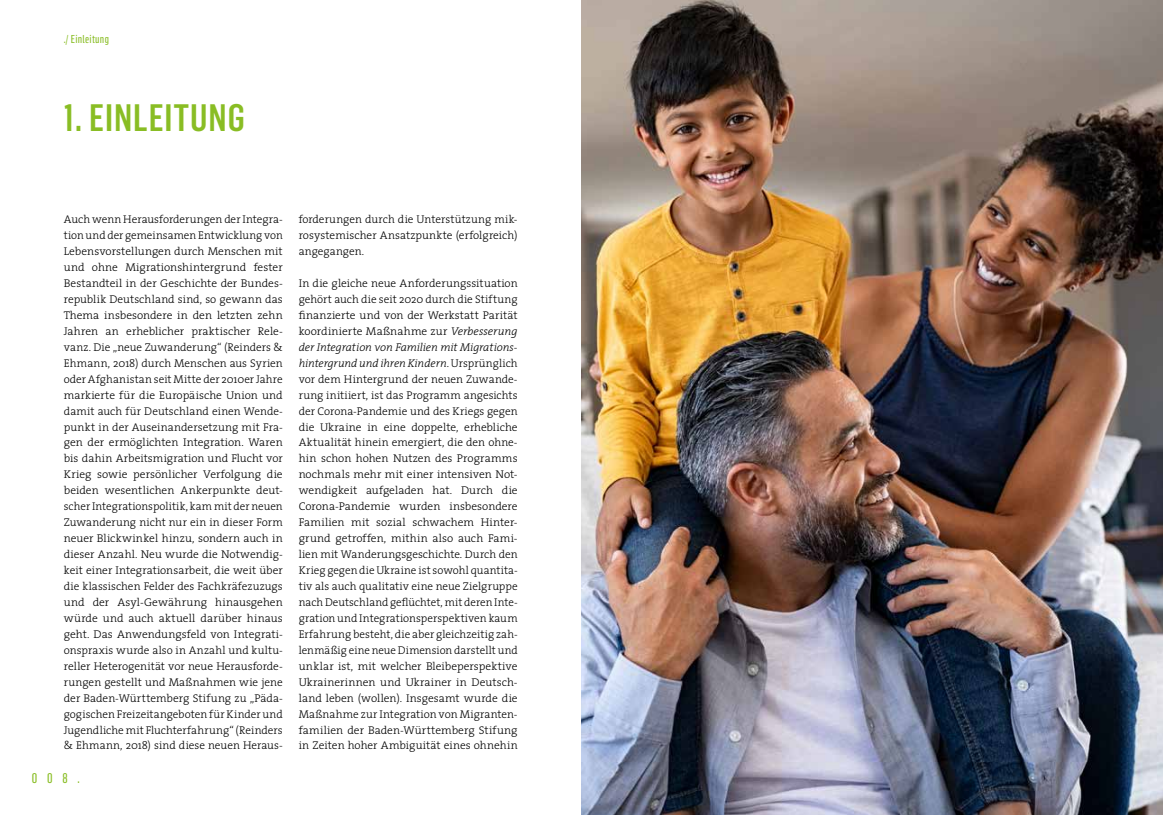
<style>
.page{position:relative;width:1163px;height:815px;background:#fff}
.page>*{position:absolute;margin:0;border:0;box-sizing:border-box;transform-origin:0 0}
.t1{font:500 37.5px "Flama Condensed";letter-spacing:.025em;color:#89bd24}
.t2{font:13.75px "Flama Condensed Basic";color:#89bd24}
.t3{font:300 11.25px/16px "The Serif";letter-spacing:.005em;color:#000;text-align:justify}
.t4{font:11.25px "Flama Condensed Basic";letter-spacing:.025em;color:#89bd24}
.s1{font-style:italic}
</style>
<div class="page">
<img style="left:581px;top:0;width:581px;height:815px">
<p class="t4" style="left:64px;top:32px;width:47px">./ Einleitung</p>
<h1 class="t1" style="left:64px;top:94px;width:182px">1. EINLEITUNG</h1>
<p class="t3" style="left:64px;top:212px;width:220px">Auch wenn Herausforderungen der Integra&shy;tion und der gemeinsamen Entwicklung von Lebensvorstellungen durch Menschen mit und ohne Migrationshintergrund fester Bestandteil in der Geschichte der Bundes&shy;republik Deutschland sind, so gewann das Thema insbesondere in den letzten zehn Jahren an erheblicher praktischer Rele&shy;vanz. Die „neue Zuwanderung“ (Reinders &amp; Ehmann, 2018) durch Menschen aus Syrien oder Afghanistan seit Mitte der 2010er Jahre markierte für die Europäische Union und damit auch für Deutschland einen Wende&shy;punkt in der Auseinandersetzung mit Fra&shy;gen der ermöglichten Integration. Waren bis dahin Arbeitsmigration und Flucht vor Krieg sowie persönlicher Verfolgung die beiden wesentlichen Ankerpunkte deut&shy;scher Integrationspolitik, kam mit der neuen Zuwanderung nicht nur ein in dieser Form neuer Blickwinkel hinzu, sondern auch in dieser Anzahl. Neu wurde die Notwendig&shy;keit einer Integrationsarbeit, die weit über die klassischen Felder des Fachkräfezuzugs und der Asyl-Gewährung hinausgehen würde und auch aktuell darüber hinaus geht. Das Anwendungsfeld von Integrati&shy;onspraxis wurde also in Anzahl und kultu&shy;reller Heterogenität vor neue Herausforde&shy;rungen gestellt und Maßnahmen wie jene der Baden-Württemberg Stifung zu „Päda&shy;gogischen Freizeitangeboten für Kinder und Jugendliche mit Fluchterfahrung“ (Reinders &amp; Ehmann, 2018) sind diese neuen Heraus-</p>
<p class="t3" style="left:299px;top:212px;width:220px">forderungen durch die Unterstützung mik&shy;rosystemischer Ansatzpunkte (erfolgreich) angegangen.</p>
<p class="t3" style="left:299px;top:275px;width:220px">In die gleiche neue Anforderungssituation gehört auch die seit 2020 durch die Stiftung finanzierte und von der Werkstatt Parität koordinierte Maßnahme zur <span class="s1">Verbesserung der Integration von Familien mit Migrations&shy;hintergrund und ihren Kindern</span>. Ursprünglich vor dem Hintergrund der neuen Zuwande&shy;rung initiiert, ist das Programm angesichts der Corona-Pandemie und des Kriegs gegen die Ukraine in eine doppelte, erhebliche Aktualität hinein emergiert, die den ohne&shy;hin schon hohen Nutzen des Programms nochmals mehr mit einer intensiven Not&shy;wendigkeit aufgeladen hat. Durch die Corona-Pandemie wurden insbesondere Familien mit sozial schwachem Hinter&shy;grund getroffen, mithin also auch Fami&shy;lien mit Wanderungsgeschichte. Durch den Krieg gegen die Ukraine ist sowohl quantita&shy;tiv als auch qualitativ eine neue Zielgruppe nach Deutschland geflüchtet, mit deren Inte&shy;gration und Integrationsperspektiven kaum Erfahrung besteht, die aber gleichzeitig zah&shy;lenmäßig eine neue Dimension darstellt und unklar ist, mit welcher Bleibeperspektive Ukrainerinnen und Ukrainer in Deutsch&shy;land leben (wollen). Insgesamt wurde die Maßnahme zur Integration von Migranten&shy;familien der Baden-Württemberg Stifung in Zeiten hoher Ambiguität eines ohnehin</p>
<p class="t2" style="left:32px;top:770px;width:49px">008.</p>
</div>
